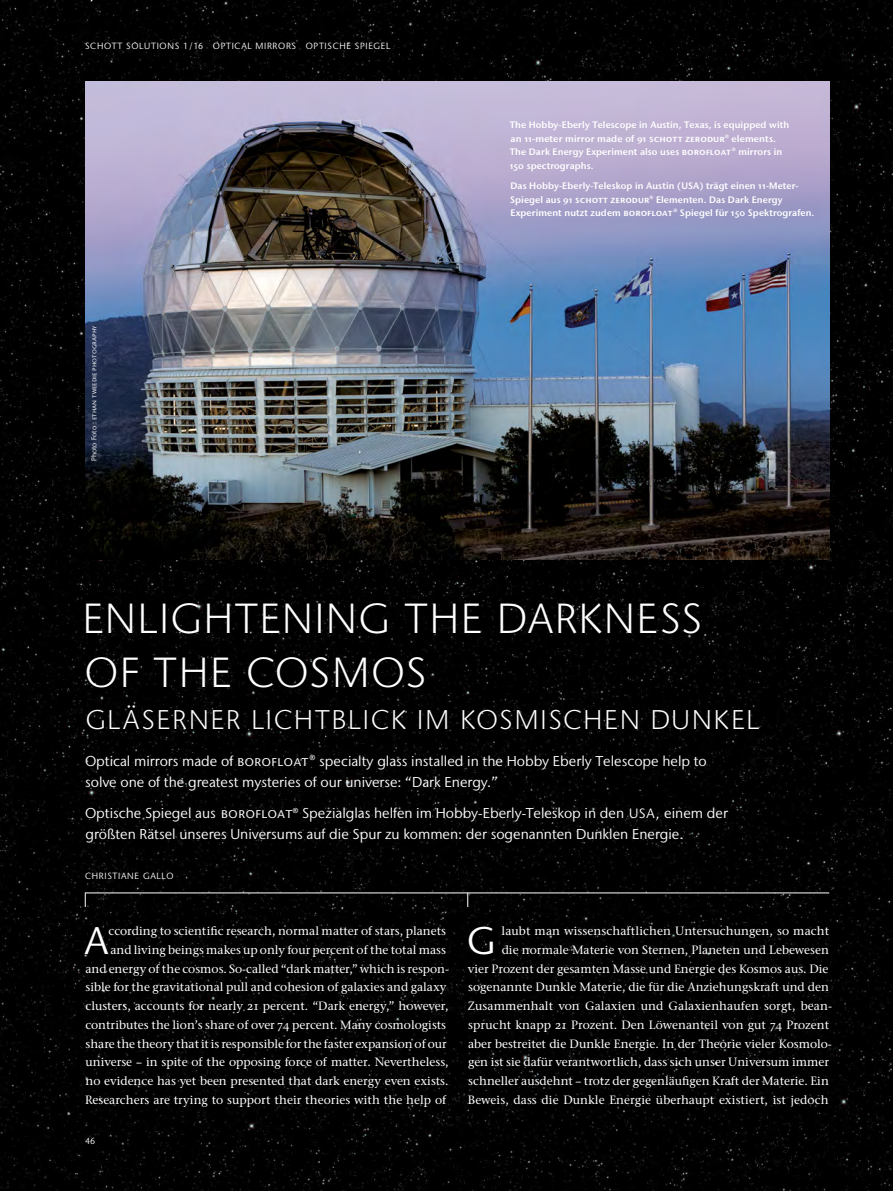
<style>
.page{position:relative;width:893px;height:1191px;background:#000}
.page>*{position:absolute;margin:0;border:0;box-sizing:border-box;transform-origin:0 0}
.t1{font:300 42px/54px "Stone Sans IIITC Pro";letter-spacing:.045em;color:#fff}
.t2{font:38.4px "Stone Sans IIITC Pro";color:#fff}
.t3{font:300 27px "Stone Sans IIITC Pro";letter-spacing:.075em;color:#fff}
.t4{font:14.25px/21px "Stone Sans IIITC Pro";color:#fff}
.t5{font:500 12px/18.8px "Stone Serif ITC Pro";color:#fff;text-align:right}
.t6{font:600 9.3px/13.5px "Stone Sans IIITC Pro";letter-spacing:.01em;color:#fff}
.t7{font:9px "Stone Sans IIITC Pro";letter-spacing:.075em;color:#fff}
.t8{font:7.2px "Stone Sans IIITC Pro";color:#fff}
.s1{font-size:13.5px}
</style>
<div class="page">
<img style="left:85px;top:82px;width:744px;height:478px">
<svg style="left:467px;top:893px;width:1px;height:14px"></svg>
<svg style="left:85px;top:893px;width:1px;height:14px"></svg>
<hr style="left:85px;top:892px;width:744px;height:1px;background:#fff">
<p class="t7" style="left:85px;top:40px;width:307px">SCHOTT SOLUTIONS 1/16 OPTICAL MIRRORS OPTISCHE SPIEGEL</p>
<p class="t8" style="left:89px;top:461px;width:137px;rotate:-90deg">Photo Foto : ethan tweedie photography</p>
<p class="t6" style="left:510px;top:118px;width:281px">The Hobby-Eberly Telescope in Austin, Texas, is equipped with an 11-meter mirror made of 91 schott zerodur® elements.<br>The Dark Energy Experiment also uses borofloat® mirrors in 150 spectrographs.</p>
<p class="t6" style="left:510px;top:179px;width:306px">Das Hobby-Eberly-Teleskop in Austin (USA) trägt einen 11-Meter-<br>Spiegel aus 91 schott zerodur® Elementen. Das Dark Energy<br>Experiment nutzt zudem borofloat® Spiegel für 150 Spektrografen.</p>
<h1 class="t1" style="left:83px;top:591px;width:621px">ENLIGHTENING THE DARKNESS<br>OF THE COSMOS</h1>
<h3 class="t3" style="left:86px;top:702px;width:675px">GLÄSERNER LICHTBLICK IM KOSMISCHEN DUNKEL</h3>
<p class="t4" style="left:85px;top:750px;width:623px">Optical mirrors made of borofloat® specialty glass installed in the Hobby Eberly Telescope help to solve one of the greatest mysteries of our universe: “Dark Energy.”</p>
<p class="t4" style="left:85px;top:802px;width:645px">Optische Spiegel aus borofloat® Spezialglas helfen im Hobby-Eberly-Teleskop in den <span class="s1">USA,</span> einem der größten Rätsel unseres Universums auf die Spur zu kommen: der sogenannten Dunklen Energie.</p>
<p class="t7" style="left:85px;top:870px;width:90px">CHRISTIANE GALLO</p>
<p class="t5" style="left:85px;top:921px;width:365px">ccording to scientific research, normal matter of stars, planets<br>and living beings makes up only four percent of the total mass<br>and energy of the cosmos. So-called “dark matter,” which is respon&shy;sible for the gravitational pull and cohesion of galaxies and galaxy clusters, accounts for nearly 21 percent. “Dark energy,” however, contributes the lion’s share of over 74 percent. Many cosmologists share the theory that it is responsible for the faster expansion of our universe – in spite of the opposing force of matter. Nevertheless, no evidence has yet been presented that dark energy even exists.<br>Researchers are trying to support their theories with the help of</p>
<h2 class="t2" style="left:467px;top:916px;width:30px">G</h2>
<p class="t5" style="left:468px;top:921px;width:366px">laubt man wissenschaftlichen Untersuchungen, so macht<br>die normale Materie von Sternen, Planeten und Lebewesen<br>vier Prozent der gesamten Masse und Energie des Kosmos aus. Die sogenannte Dunkle Materie, die für die Anziehungskraft und den Zusammenhalt von Galaxien und Galaxienhaufen sorgt, bean&shy;sprucht knapp 21 Prozent. Den Löwenanteil von gut 74 Prozent aber bestreitet die Dunkle Energie. In der Theorie vieler Kosmolo&shy;gen ist sie dafür verantwortlich, dass sich unser Universum immer schneller ausdehnt – trotz der gegenläufigen Kraft der Materie. Ein Beweis, dass die Dunkle Energie überhaupt existiert, ist jedoch</p>
<h2 class="t2" style="left:85px;top:916px;width:25px">A</h2>
<p class="t7" style="left:85px;top:1135px;width:12px">46</p>
</div>
